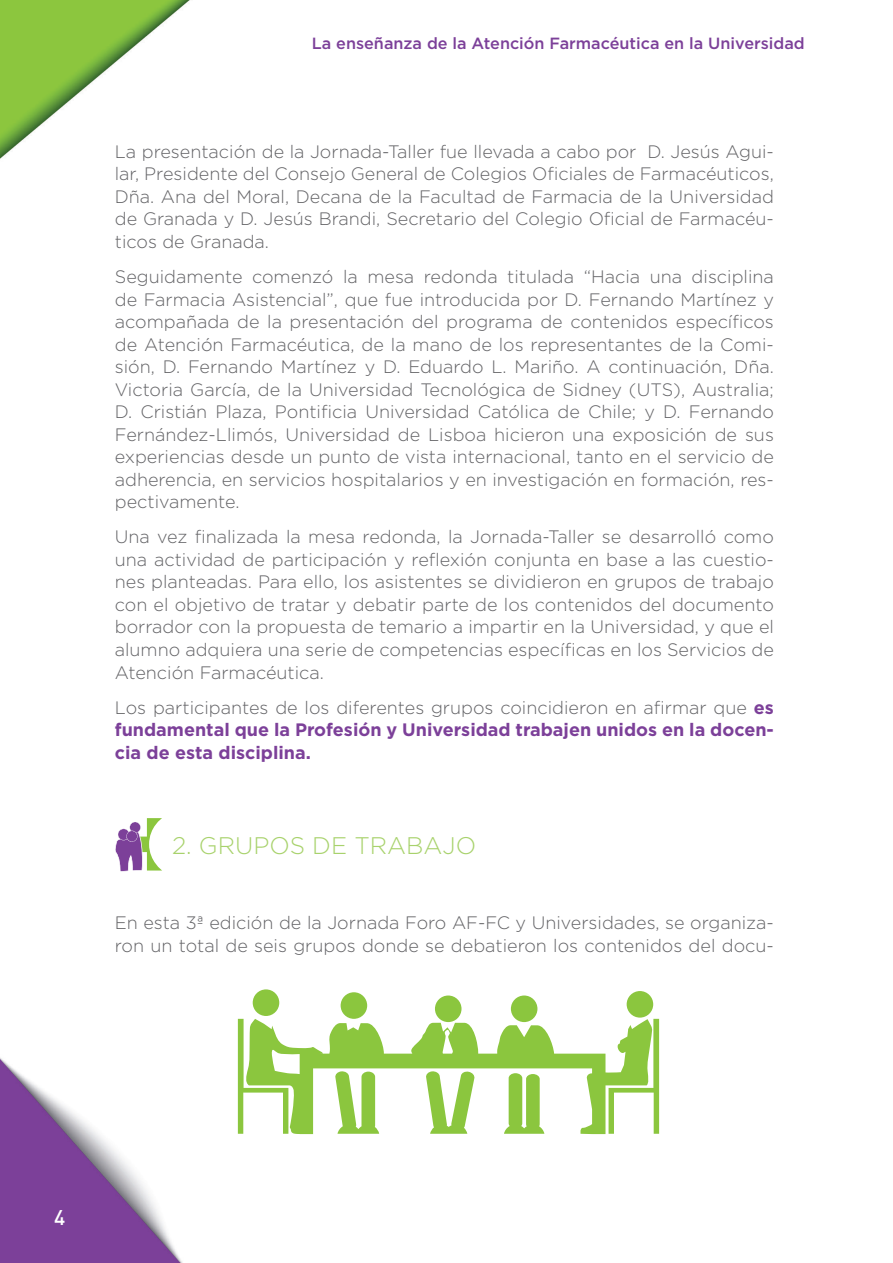
<style>
.page{position:relative;width:893px;height:1263px;background:#fff}
.page>*{position:absolute;margin:0;border:0;box-sizing:border-box;transform-origin:0 0}
.t1{font:300 24px "Gotham";color:#a8d26c}
.t2{font:500 21px "DIN Pro";color:#fff}
.t3{font:300 18px/22.5px "Gotham";color:#636366;text-align:justify}
.t4{font:700 18px/22.5px "Gotham";color:#7c4099;text-align:justify}
.t5{font:500 16.2px "Gotham";color:#7c4099}
.s1{font-weight:300;color:#636366}
</style>
<div class="page">
<img style="left:0;top:0;width:271px;height:1263px">
<svg style="left:114px;top:818px;width:48px;height:54px"></svg>
<div style="left:253px;top:989px;width:26px;height:27px;background:#8bc63e;border-radius:50%"></div>
<div style="left:341px;top:992px;width:26px;height:27px;background:#8bc63e;border-radius:50%"></div>
<div style="left:435px;top:995px;width:26px;height:27px;background:#8bc63e;border-radius:50%"></div>
<div style="left:511px;top:995px;width:26px;height:27px;background:#8bc63e;border-radius:50%"></div>
<svg style="left:238px;top:1019px;width:7px;height:115px"></svg>
<div style="left:627px;top:991px;width:26px;height:26px;background:#8bc63e;border-radius:50%"></div>
<svg style="left:653px;top:1019px;width:6px;height:115px"></svg>
<svg style="left:245px;top:1019px;width:408px;height:115px"></svg>
<p class="t5" style="left:312px;top:33px;width:494px">La enseñanza de la Atención Farmacéutica en la Universidad</p>
<p class="t3" style="left:115px;top:140px;width:661px">La presentación de la Jornada-Taller fue llevada a cabo por D. Jesús Agui&shy;lar, Presidente del Consejo General de Colegios Oficiales de Farmacéuticos, Dña. Ana del Moral, Decana de la Facultad de Farmacia de la Universidad de Granada y D. Jesús Brandi, Secretario del Colegio Oficial de Farmacéu&shy;ticos de Granada.</p>
<p class="t3" style="left:115px;top:265px;width:661px">Seguidamente comenzó la mesa redonda titulada “Hacia una disciplina de Farmacia Asistencial”, que fue introducida por D. Fernando Martínez y acompañada de la presentación del programa de contenidos específicos de Atención Farmacéutica, de la mano de los representantes de la Comi&shy;sión, D. Fernando Martínez y D. Eduardo L. Mariño. A continuación, Dña.<br>Victoria García, de la Universidad Tecnológica de Sidney (UTS), Australia; D. Cristián Plaza, Pontificia Universidad Católica de Chile; y D. Fernando Fernández-Llimós, Universidad de Lisboa hicieron una exposición de sus experiencias desde un punto de vista internacional, tanto en el servicio de adherencia, en servicios hospitalarios y en investigación en formación, res&shy;pectivamente.</p>
<p class="t3" style="left:115px;top:525px;width:661px">Una vez finalizada la mesa redonda, la Jornada-Taller se desarrolló como una actividad de participación y reflexión conjunta en base a las cuestio&shy;nes planteadas. Para ello, los asistentes se dividieron en grupos de trabajo con el objetivo de tratar y debatir parte de los contenidos del documento borrador con la propuesta de temario a impartir en la Universidad, y que el alumno adquiera una serie de competencias específicas en los Servicios de Atención Farmacéutica.</p>
<p class="t4" style="left:115px;top:696px;width:661px"><span class="s1">Los participantes de los diferentes grupos coincidieron en afirmar que</span> es fundamental que la Profesión y Universidad trabajen unidos en la docen&shy;cia de esta disciplina.</p>
<p class="t1" style="left:172px;top:830px;width:305px">2. GRUPOS DE TRABAJO</p>
<p class="t3" style="left:115px;top:911px;width:661px">En esta 3ª edición de la Jornada Foro AF-FC y Universidades, se organiza&shy;ron un total de seis grupos donde se debatieron los contenidos del docu-</p>
<p class="t2" style="left:54px;top:1200px;width:13px">4</p>
</div>
